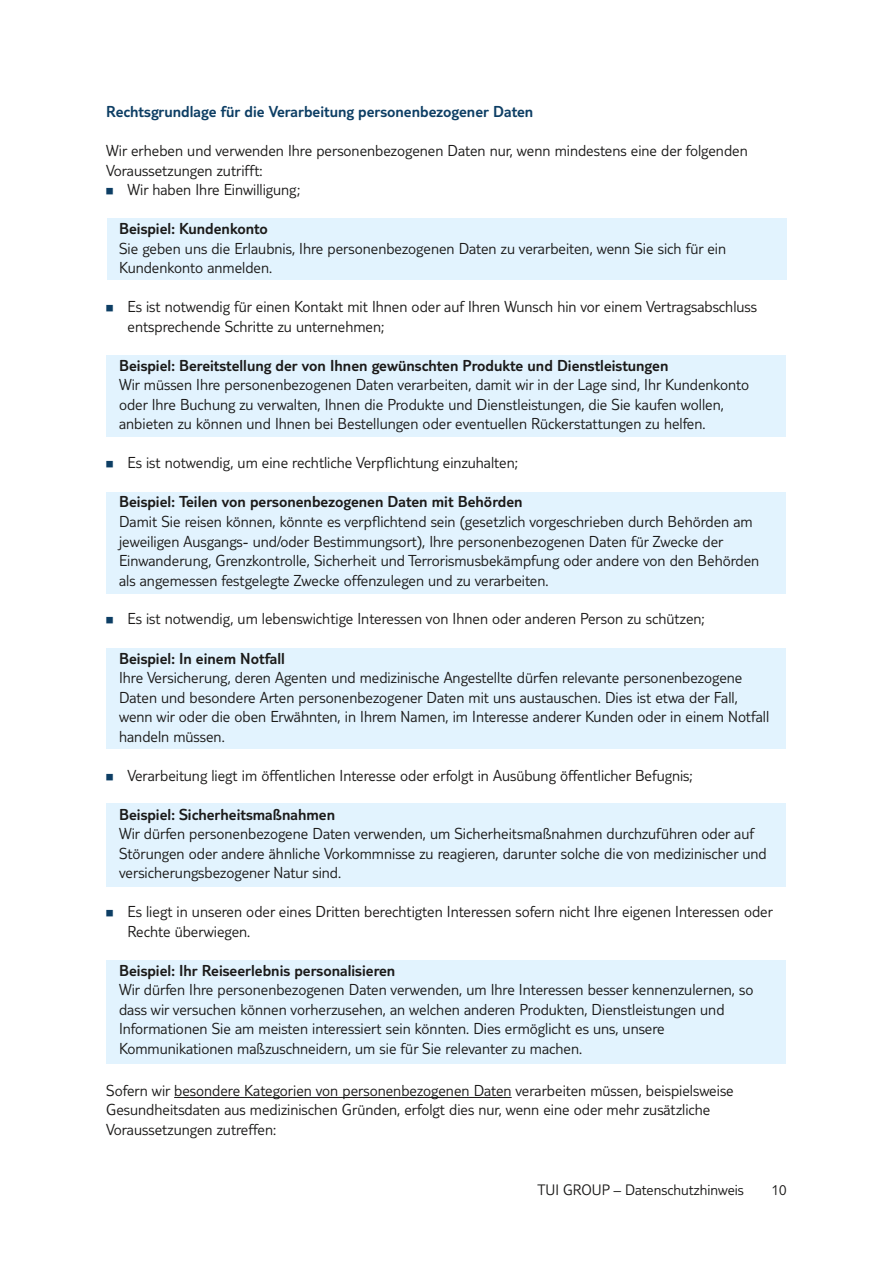
<style>
.page{position:relative;width:893px;height:1263px;background:#fff}
.page>*{position:absolute;margin:0;border:0;box-sizing:border-box;transform-origin:0 0}
.t1{font:300 16.5px/19.5px "TUI Type";color:#1b1a19}
.t2{font:300 16.5px "TUI Type";color:#1b1a19}
.t3{font:300 16.5px "TUI Type";color:#0d3e64}
.t4{font:300 15.75px "TUI Type";color:#1b1a19}
.s1{color:#0d3e64}
</style>
<div class="page">
<div style="left:107px;top:218px;width:680px;height:62px;background:#e2f3fe"></div>
<div style="left:106px;top:356px;width:680px;height:81px;background:#e2f3fe"></div>
<div style="left:106px;top:492px;width:680px;height:102px;background:#e2f3fe"></div>
<div style="left:106px;top:648px;width:680px;height:101px;background:#e2f3fe"></div>
<div style="left:106px;top:803px;width:680px;height:84px;background:#e2f3fe"></div>
<div style="left:106px;top:960px;width:680px;height:103px;background:#e2f3fe"></div>
<hr style="left:174px;top:1097px;width:338px;height:1px;background:#1b1a19">
<p class="t3" style="left:106px;top:102px;width:429px">Rechtsgrundlage für die Verarbeitung personenbezogener Daten</p>
<p class="t1" style="left:106px;top:141px;width:643px">Wir erheben und verwenden Ihre personenbezogenen Daten nur, wenn mindestens eine der folgenden<br>Voraussetzungen zutrifft:</p>
<p class="t1" style="left:106px;top:180px;width:195px"><span class="s1">■</span> Wir haben Ihre Einwilligung;</p>
<p class="t2" style="left:119px;top:219px;width:150px">Beispiel: Kundenkonto</p>
<p class="t1" style="left:119px;top:238px;width:608px">Sie geben uns die Erlaubnis, Ihre personenbezogenen Daten zu verarbeiten, wenn Sie sich für ein<br>Kundenkonto anmelden.</p>
<p class="t1" style="left:128px;top:297px;width:631px;text-indent:-21px"><span class="s1">■</span> Es ist notwendig für einen Kontakt mit Ihnen oder auf Ihren Wunsch hin vor einem Vertragsabschluss entsprechende Schritte zu unternehmen;</p>
<p class="t2" style="left:119px;top:356px;width:551px">Beispiel: Bereitstellung der von Ihnen gewünschten Produkte und Dienstleistungen</p>
<p class="t1" style="left:119px;top:375px;width:632px">Wir müssen Ihre personenbezogenen Daten verarbeiten, damit wir in der Lage sind, Ihr Kundenkonto oder Ihre Buchung zu verwalten, Ihnen die Produkte und Dienstleistungen, die Sie kaufen wollen, anbieten zu können und Ihnen bei Bestellungen oder eventuellen Rückerstattungen zu helfen.</p>
<p class="t1" style="left:106px;top:453px;width:413px"><span class="s1">■</span> Es ist notwendig, um eine rechtliche Verpflichtung einzuhalten;</p>
<p class="t2" style="left:119px;top:492px;width:405px">Beispiel: Teilen von personenbezogenen Daten mit Behörden</p>
<p class="t1" style="left:119px;top:511px;width:642px">Damit Sie reisen können, könnte es verpflichtend sein (gesetzlich vorgeschrieben durch Behörden am jeweiligen Ausgangs- und/oder Bestimmungsort), Ihre personenbezogenen Daten für Zwecke der Einwanderung, Grenzkontrolle, Sicherheit und Terrorismusbekämpfung oder andere von den Behörden als angemessen festgelegte Zwecke offenzulegen und zu verarbeiten.</p>
<p class="t1" style="left:106px;top:609px;width:600px"><span class="s1">■</span> Es ist notwendig, um lebenswichtige Interessen von Ihnen oder anderen Person zu schützen;</p>
<p class="t2" style="left:119px;top:648px;width:167px">Beispiel: In einem Notfall</p>
<p class="t1" style="left:119px;top:667px;width:652px">Ihre Versicherung, deren Agenten und medizinische Angestellte dürfen relevante personenbezogene Daten und besondere Arten personenbezogener Daten mit uns austauschen. Dies ist etwa der Fall, wenn wir oder die oben Erwähnten, in Ihrem Namen, im Interesse anderer Kunden oder in einem Notfall handeln müssen.</p>
<p class="t1" style="left:106px;top:765px;width:588px"><span class="s1">■</span> Verarbeitung liegt im öffentlichen Interesse oder erfolgt in Ausübung öffentlicher Befugnis;</p>
<p class="t2" style="left:119px;top:804px;width:218px">Beispiel: Sicherheitsmaßnahmen</p>
<p class="t1" style="left:119px;top:823px;width:649px">Wir dürfen personenbezogene Daten verwenden, um Sicherheitsmaßnahmen durchzuführen oder auf<br>Störungen oder andere ähnliche Vorkommnisse zu reagieren, darunter solche die von medizinischer und versicherungsbezogener Natur sind.</p>
<p class="t1" style="left:128px;top:901px;width:647px;text-indent:-21px"><span class="s1">■</span> Es liegt in unseren oder eines Dritten berechtigten Interessen sofern nicht Ihre eigenen Interessen oder<br>Rechte überwiegen.</p>
<p class="t2" style="left:119px;top:960px;width:278px">Beispiel: Ihr Reiseerlebnis personalisieren</p>
<p class="t1" style="left:119px;top:979px;width:636px">Wir dürfen Ihre personenbezogenen Daten verwenden, um Ihre Interessen besser kennenzulernen, so dass wir versuchen können vorherzusehen, an welchen anderen Produkten, Dienstleistungen und Informationen Sie am meisten interessiert sein könnten. Dies ermöglicht es uns, unsere Kommunikationen maßzuschneidern, um sie für Sie relevanter zu machen.</p>
<p class="t1" style="left:106px;top:1080px;width:629px">Sofern wir besondere Kategorien von personenbezogenen Daten verarbeiten müssen, beispielsweise<br>Gesundheitsdaten aus medizinischen Gründen, erfolgt dies nur, wenn eine oder mehr zusätzliche<br>Voraussetzungen zutreffen:</p>
<p class="t4" style="left:537px;top:1181px;width:208px">TUI GROUP – Datenschutzhinweis</p>
<p class="t4" style="left:772px;top:1181px;width:16px">10</p>
</div>
